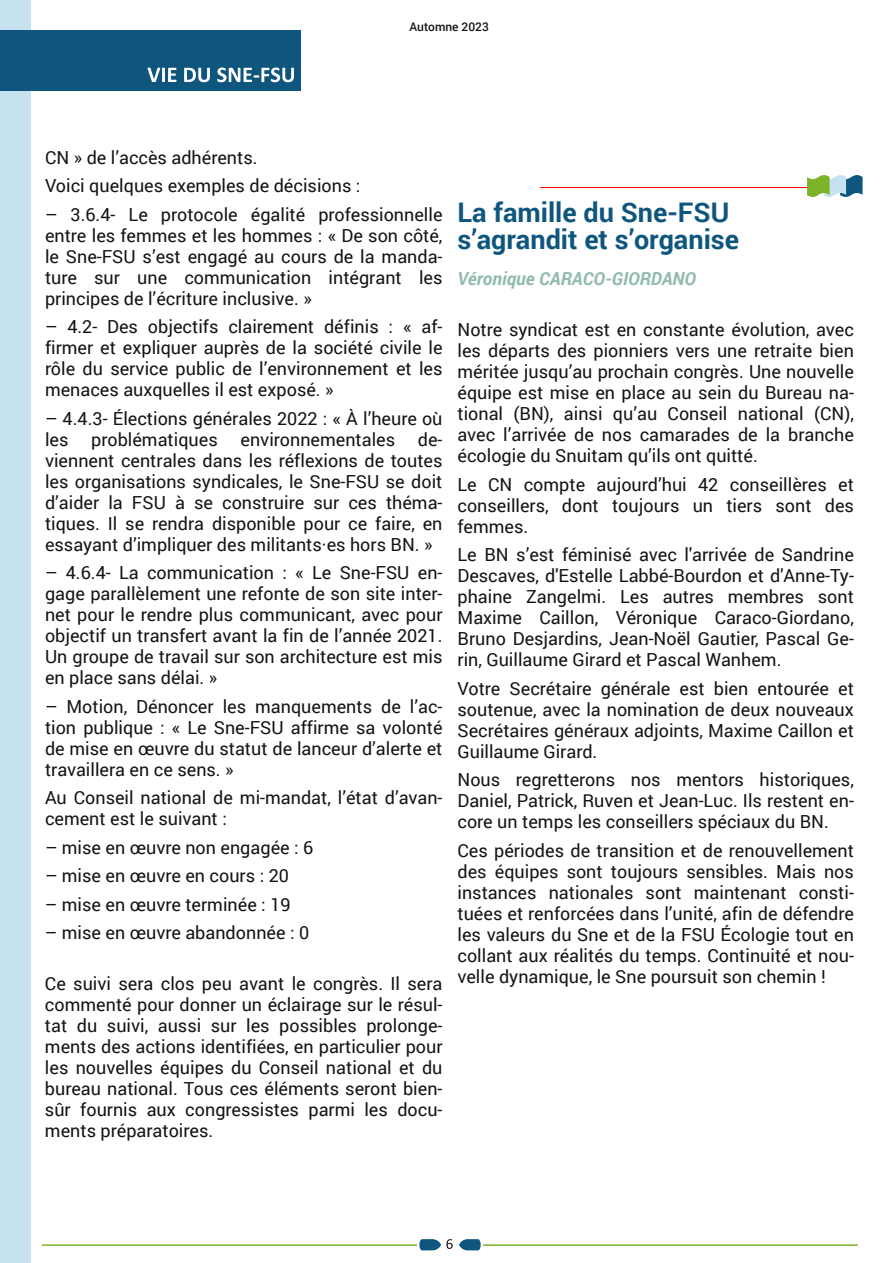
<style>
.page{position:relative;width:893px;height:1263px;background:#fff}
.page>*{position:absolute;margin:0;border:0;box-sizing:border-box;transform-origin:0 0}
.t1{font:700 27px/27px "Roboto";color:#0f567f}
.t2{font:18px/21px "Roboto";color:#161413;text-align:justify}
.t3{font:italic 700 18px "Roboto";color:#93bbad}
.t4{font:500 12px "Roboto";color:#161413}
</style>
<div class="page">
<div style="left:0;top:0;width:30px;height:1263px;background:#c6e1f0"></div>
<hr style="left:42px;top:1244px;width:375px;height:2px;background:#7eb328">
<svg style="left:459px;top:1239px;width:22px;height:11px"></svg>
<svg style="left:419px;top:1239px;width:34px;height:11px"></svg>
<hr style="left:483px;top:1244px;width:375px;height:2px;background:#7eb328">
<div style="left:0;top:30px;width:300px;height:60px;background:#0f567f"></div>
<svg style="left:147px;top:68px;width:29px;height:14px"></svg>
<svg style="left:184px;top:68px;width:26px;height:14px"></svg>
<svg style="left:217px;top:68px;width:77px;height:14px"></svg>
<hr style="left:540px;top:187px;width:270px;height:1px;background:#f00">
<svg style="left:807px;top:175px;width:55px;height:22px"></svg>
<p class="t4" style="left:410px;top:19px;width:81px">Automne 2023</p>
<p class="t2" style="left:45px;top:142px;width:317px;line-height:28.5px">CN » de l’accès adhérents.<br>Voici quelques exemples de décisions :</p>
<p class="t2" style="left:45px;top:203px;width:399px">– 3.6.4- Le protocole égalité professionnelle entre les femmes et les hommes : « De son côté, le Sne-FSU s’est engagé au cours de la manda&shy;ture sur une communication intégrant les principes de l’écriture inclusive. »</p>
<p class="t2" style="left:45px;top:316px;width:399px">– 4.2- Des objectifs clairement définis : « af&shy;firmer et expliquer auprès de la société civile le rôle du service public de l’environnement et les menaces auxquelles il est exposé. »</p>
<p class="t2" style="left:45px;top:407px;width:399px">– 4.4.3- Élections générales 2022 : « À l’heure où les</p>
<p class="t2" style="left:45px;top:428px;width:399px;text-indent:373px">de&shy;viennent centrales dans les réflexions de toutes les organisations syndicales, le Sne-FSU se doit d’aider la FSU à se construire sur ces théma&shy;tiques. Il se rendra disponible pour ce faire, en essayant d’impliquer des militants·es hors BN. »</p>
<p class="t2" style="left:45px;top:562px;width:399px">– 4.6.4- La communication : « Le Sne-FSU en&shy;gage parallèlement une refonte de son site inter&shy;net pour le rendre plus communicant, avec pour objectif un transfert avant la fin de l’année 2021.<br>Un groupe de travail sur son architecture est mis en place sans délai. »</p>
<p class="t2" style="left:45px;top:695px;width:399px">– Motion, Dénoncer les manquements de l’ac&shy;tion publique : « Le Sne-FSU affirme sa volonté de mise en œuvre du statut de lanceur d’alerte et travaillera en ce sens. »</p>
<p class="t2" style="left:45px;top:787px;width:399px">Au Conseil national de mi-mandat, l’état d’avan&shy;cement est le suivant :</p>
<p class="t2" style="left:45px;top:836px;width:270px">– mise en œuvre non engagée : 6</p>
<p class="t2" style="left:45px;top:865px;width:245px">– mise en œuvre en cours : 20</p>
<p class="t2" style="left:45px;top:893px;width:247px">– mise en œuvre terminée : 19</p>
<p class="t2" style="left:45px;top:922px;width:266px">– mise en œuvre abandonnée : 0</p>
<p class="t2" style="left:45px;top:973px;width:399px">Ce suivi sera clos peu avant le congrès. Il sera commenté pour donner un éclairage sur le résul&shy;tat du suivi, aussi sur les possibles prolonge&shy;ments des actions identifiées, en particulier pour les nouvelles équipes du Conseil national et du bureau national. Tous ces éléments seront bien&shy;sûr fournis aux congressistes parmi les docu&shy;ments préparatoires.</p>
<p class="t2" style="left:91px;top:428px;width:128px">problématiques</p>
<p class="t2" style="left:241px;top:428px;width:156px">environnementales</p>
<h1 class="t1" style="left:457px;top:198px;width:283px">La famille du Sne-FSU s’agrandit et s’organise</h1>
<p class="t3" style="left:457px;top:266px;width:240px">Véronique CARACO-GIORDANO</p>
<p class="t2" style="left:457px;top:319px;width:398px">Notre syndicat est en constante évolution, avec les départs des pionniers vers une retraite bien méritée jusqu’au prochain congrès. Une nouvelle équipe est mise en place au sein du Bureau na&shy;tional (BN), ainsi qu’au Conseil national (CN), avec l’arrivée de nos camarades de la branche écologie du Snuitam qu’ils ont quitté.</p>
<p class="t2" style="left:457px;top:473px;width:398px">Le CN compte aujourd’hui 42 conseillères et conseillers, dont toujours un tiers sont des femmes.</p>
<p class="t2" style="left:457px;top:544px;width:398px">Le BN s’est féminisé avec l'arrivée de Sandrine Descaves, d'Estelle Labbé-Bourdon et d'Anne-Ty&shy;phaine Zangelmi. Les autres membres sont Maxime Caillon, Véronique Caraco-Giordano, Bruno Desjardins, Jean-Noël Gautier, Pascal Ge&shy;rin, Guillaume Girard et Pascal Wanhem.</p>
<p class="t2" style="left:457px;top:677px;width:398px">Votre Secrétaire générale est bien entourée et soutenue, avec la nomination de deux nouveaux Secrétaires généraux adjoints, Maxime Caillon et Guillaume Girard.</p>
<p class="t2" style="left:457px;top:769px;width:398px">Nous regretterons nos mentors historiques, Daniel, Patrick, Ruven et Jean-Luc. Ils restent en&shy;core un temps les conseillers spéciaux du BN.</p>
<p class="t2" style="left:457px;top:839px;width:398px">Ces périodes de transition et de renouvellement des équipes sont toujours sensibles. Mais nos instances nationales sont maintenant consti&shy;tuées et renforcées dans l’unité, afin de défendre les valeurs du Sne et de la FSU Écologie tout en collant aux réalités du temps. Continuité et nou&shy;velle dynamique, le Sne poursuit son chemin !</p>
</div>
